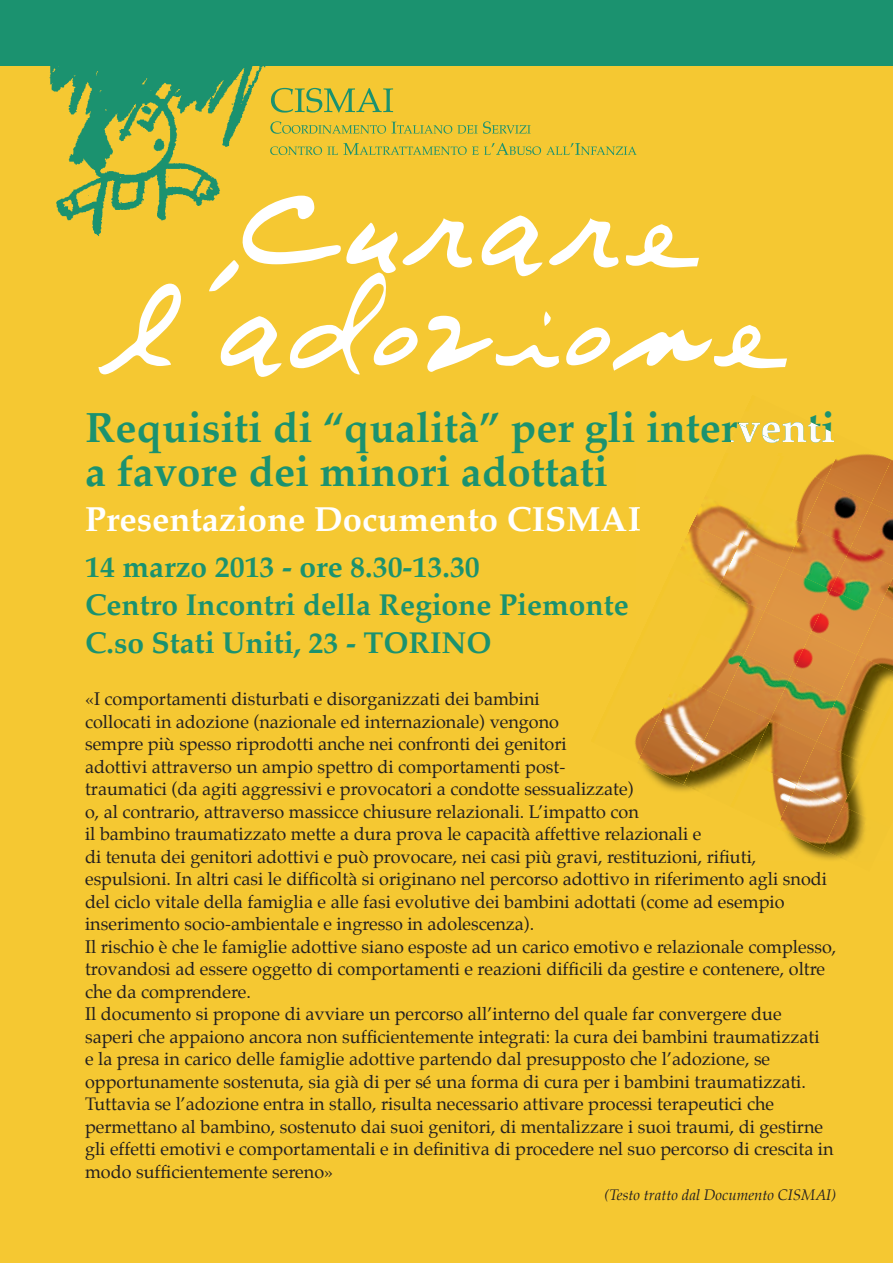
<style>
.page{position:relative;width:893px;height:1263px;background:#f5c832}
.page>*{position:absolute;margin:0;border:0;box-sizing:border-box;transform-origin:0 0}
.t1{font:700 42px/43.5px "Palatino";color:#1b926f}
.t2{font:700 34.5px "Palatino";color:#fff}
.t3{font:700 30px/38px "Palatino";color:#1b926f}
.t4{font:18px/22.5px "Palatino";color:#231f20}
.t5{font:italic 15px "Palatino";color:#231f20}
</style>
<div class="page">
<div style="left:0;top:0;width:893px;height:65px;background:#1b926f"></div>
<img style="left:48px;top:65px;width:221px;height:172px">
<svg style="left:271px;top:88px;width:122px;height:25px"></svg>
<svg style="left:270px;top:121px;width:261px;height:13px"></svg>
<svg style="left:270px;top:143px;width:366px;height:12px"></svg>
<img style="left:851px;top:454px;width:29px;height:2px">
<img style="left:739px;top:422px;width:95px;height:21px">
<img style="left:731px;top:424px;width:97px;height:19px">
<img style="left:891px;top:460px;width:2px;height:43px">
<div style="left:837px;top:456px;width:54px;height:47px;background:#c87731"></div>
<img style="left:825px;top:459px;width:12px;height:22px">
<img style="left:871px;top:503px;width:22px;height:43px">
<img style="left:825px;top:481px;width:46px;height:65px">
<img style="left:799px;top:467px;width:26px;height:58px">
<img style="left:851px;top:546px;width:42px;height:65px">
<img style="left:805px;top:525px;width:46px;height:65px">
<img style="left:758px;top:503px;width:47px;height:65px">
<img style="left:692px;top:504px;width:66px;height:42px">
<img style="left:877px;top:611px;width:16px;height:44px">
<img style="left:831px;top:590px;width:46px;height:65px">
<img style="left:784px;top:568px;width:47px;height:65px">
<img style="left:738px;top:546px;width:46px;height:65px">
<img style="left:681px;top:525px;width:57px;height:65px">
<img style="left:857px;top:655px;width:36px;height:43px">
<div style="left:811px;top:633px;width:46px;height:65px;background:#dd9443"></div>
<img style="left:764px;top:611px;width:47px;height:65px">
<img style="left:720px;top:590px;width:44px;height:65px">
<img style="left:681px;top:568px;width:37px;height:22px">
<img style="left:837px;top:698px;width:40px;height:43px">
<img style="left:791px;top:676px;width:46px;height:65px">
<img style="left:744px;top:655px;width:47px;height:65px">
<img style="left:711px;top:633px;width:33px;height:65px">
<img style="left:817px;top:741px;width:46px;height:65px">
<img style="left:770px;top:720px;width:47px;height:65px">
<img style="left:724px;top:698px;width:46px;height:65px">
<img style="left:677px;top:676px;width:47px;height:65px">
<img style="left:657px;top:692px;width:20px;height:28px">
<img style="left:823px;top:806px;width:43px;height:54px">
<img style="left:784px;top:785px;width:59px;height:65px">
<img style="left:768px;top:763px;width:29px;height:65px">
<img style="left:683px;top:741px;width:67px;height:51px">
<img style="left:641px;top:720px;width:63px;height:65px">
<img style="left:635px;top:714px;width:22px;height:49px">
<svg style="left:98px;top:260px;width:689px;height:117px"></svg>
<svg style="left:242px;top:196px;width:457px;height:80px"></svg>
<h1 class="t1" style="left:85px;top:405px;width:751px">Requisiti di “qualità” per gli interventi a favore dei minori adottati</h1>
<h2 class="t2" style="left:85px;top:489px;width:557px">Presentazione Documento CISMAI</h2>
<h3 class="t3" style="left:85px;top:547px;width:545px">14 marzo 2013 - ore 8.30-13.30<br>Centro Incontri della Regione Piemonte<br>C.so Stati Uniti, 23 - TORINO</h3>
<p class="t4" style="left:85px;top:688px;width:753px">«I comportamenti disturbati e disorganizzati dei bambini<br>collocati in adozione (nazionale ed internazionale) vengono<br>sempre più spesso riprodotti anche nei confronti dei genitori<br>adottivi attraverso un ampio spettro di comportamenti post-<br>traumatici (da agiti aggressivi e provocatori a condotte sessualizzate)<br>o, al contrario, attraverso massicce chiusure relazionali. L’impatto con<br>il bambino traumatizzato mette a dura prova le capacità affettive relazionali e<br>di tenuta dei genitori adottivi e può provocare, nei casi più gravi, restituzioni, rifiuti, espulsioni. In altri casi le difficoltà si originano nel percorso adottivo in riferimento agli snodi del ciclo vitale della famiglia e alle fasi evolutive dei bambini adottati (come ad esempio inserimento socio-ambientale e ingresso in adolescenza).<br>Il rischio è che le famiglie adottive siano esposte ad un carico emotivo e relazionale complesso, trovandosi ad essere oggetto di comportamenti e reazioni difficili da gestire e contenere, oltre che da comprendere.<br>Il documento si propone di avviare un percorso all’interno del quale far convergere due<br>saperi che appaiono ancora non sufficientemente integrati: la cura dei bambini traumatizzati<br>e la presa in carico delle famiglie adottive partendo dal presupposto che l’adozione, se opportunamente sostenuta, sia già di per sé una forma di cura per i bambini traumatizzati.<br>Tuttavia se l’adozione entra in stallo, risulta necessario attivare processi terapeutici che permettano al bambino, sostenuto dai suoi genitori, di mentalizzare i suoi traumi, di gestirne gli effetti emotivi e comportamentali e in definitiva di procedere nel suo percorso di crescita in modo sufficientemente sereno»</p>
<p class="t5" style="left:604px;top:1183px;width:233px">(Testo tratto dal Documento CISMAI)</p>
</div>
